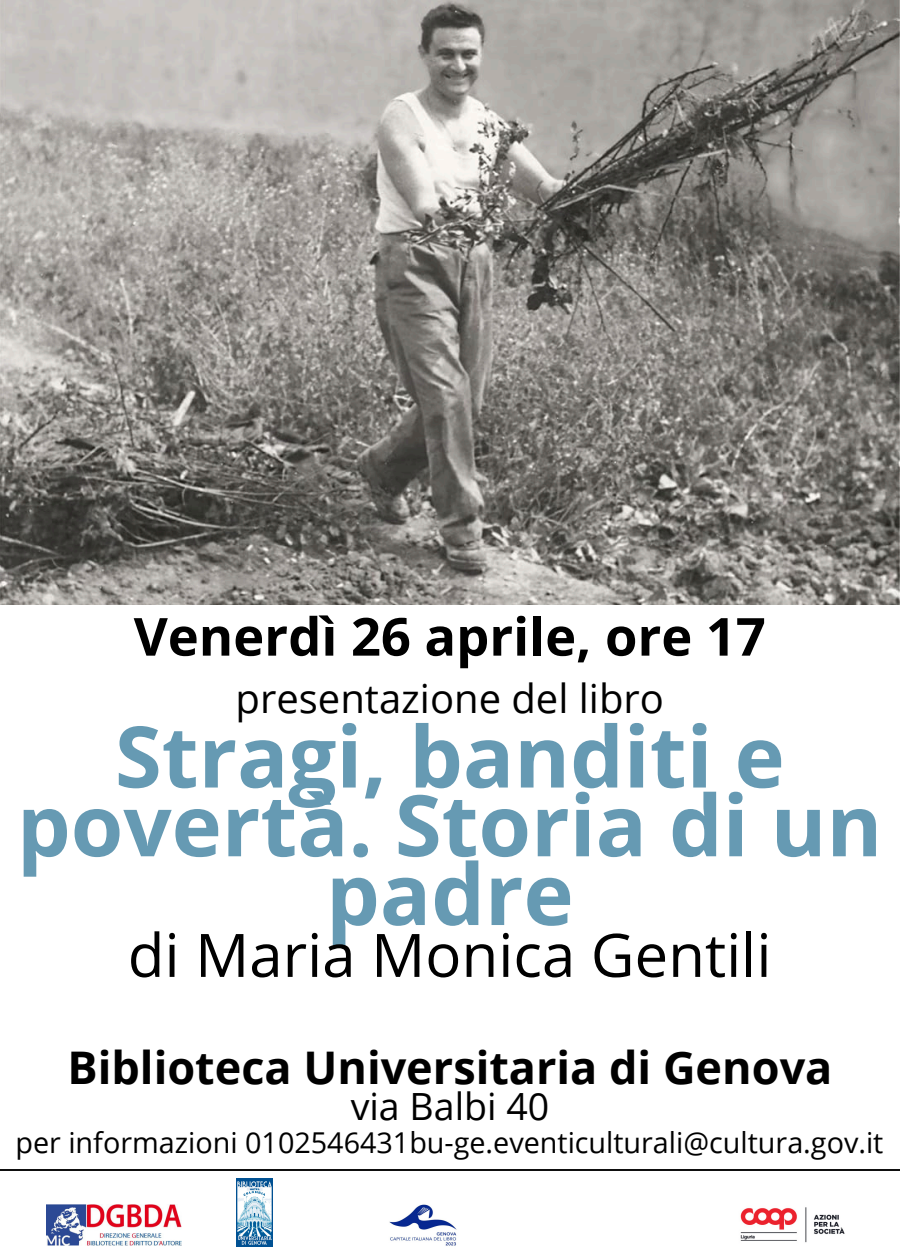
<style>
.page{position:relative;width:900px;height:1260px;background:#fff}
.page>*{position:absolute;margin:0;border:0;box-sizing:border-box;transform-origin:0 0}
.t1{font:700 85px/68.8px "Open Sans";color:#669ab3;text-align:center}
.t2{font:60px "Open Sans";color:#000}
.t3{font:700 52.5px "Open Sans";color:#000}
.t4{font:700 45px "Open Sans";color:#000}
.t5{font:40px "Open Sans";color:#000}
.t6{font:37.5px "Open Sans";color:#000}
.t7{font:28.75px "Open Sans";color:#000}
</style>
<div class="page">
<img style="left:47px;top:1204px;width:135px;height:41px">
<img style="left:237px;top:1179px;width:36px;height:67px">
<img style="left:389px;top:1204px;width:68px;height:42px">
<img style="left:740px;top:1207px;width:105px;height:36px">
<hr style="left:0;top:1169px;width:900px;height:2px;background:#000">
<img style="left:0;top:0;width:900px;height:604px">
<p class="t3" style="left:134px;top:600px;width:634px">Venerdì 26 aprile, ore 17</p>
<p class="t5" style="left:236px;top:670px;width:430px">presentazione del libro</p>
<p class="t1" style="left:17px;top:720px;width:867px">Stragi, banditi e povertà. Storia di un padre</p>
<p class="t2" style="left:128px;top:913px;width:645px">di Maria Monica Gentili</p>
<p class="t4" style="left:68px;top:1036px;width:766px">Biblioteca Universitaria di Genova</p>
<p class="t6" style="left:351px;top:1080px;width:200px">via Balbi 40</p>
<p class="t7" style="left:16px;top:1122px;width:869px">per informazioni 0102546431bu-ge.eventiculturali@cultura.gov.it</p>
</div>
